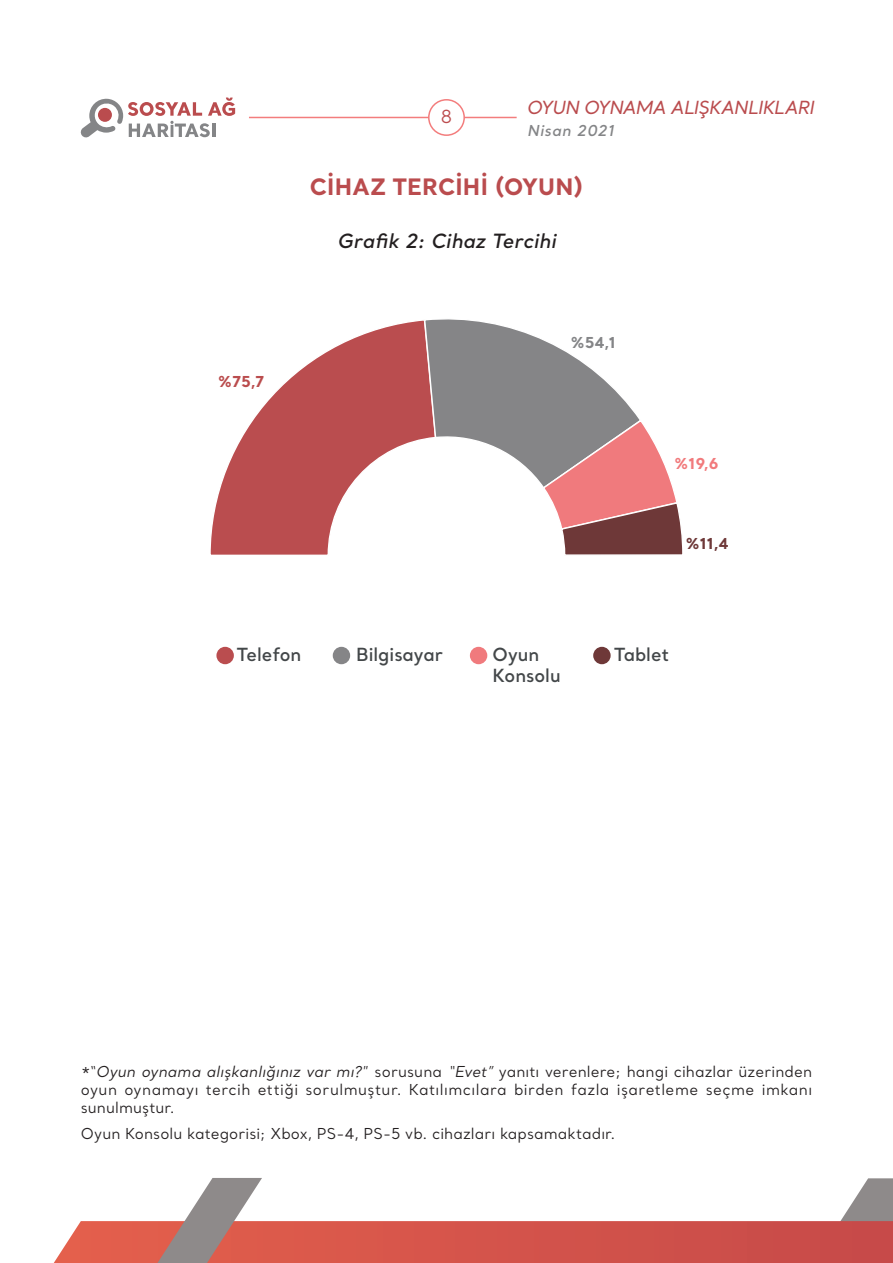
<style>
.page{position:relative;width:893px;height:1263px;background:#fff}
.page>*{position:absolute;margin:0;border:0;box-sizing:border-box;transform-origin:0 0}
.ANA_METIN{font:700 22.5px "Santral";letter-spacing:.01em;color:#ba4c4e}
.ANA_METIN-2{font:italic 600 19.5px "Santral";letter-spacing:.005em;color:#231f20}
.t1{font:600 18px "Santral";color:#434749}
.t2{font:italic 500 18px "Santral";letter-spacing:-.04em;color:#ba4c4e}
.t3{font:18px "Santral";color:#bc4c4e}
.ANA_METIN-3{font:15px/18px "Santral";letter-spacing:.01em;color:#231f20;text-align:justify}
.t4{font:italic 600 15px "Santral";letter-spacing:.04em;color:#848587}
.t5{font:700 15px "Santral";color:#ba4c4d}
.t6{font:700 15px "Santral";color:#848587}
.t7{font:700 15px "Santral";color:#f17a7c}
.t8{font:700 15px "Santral";color:#6e3838}
.s1{font-style:italic}
</style>
<div class="page">
<svg style="left:54px;top:1178px;width:839px;height:85px"></svg>
<hr style="left:249px;top:117px;width:268px;height:1px;background:#f37d7d">
<div style="left:429px;top:100px;width:35px;height:35px;background:#fff;border-radius:50%"></div>
<div style="left:428px;top:99px;width:37px;height:37px;border:2px solid #f37d7d;border-radius:50%"></div>
<svg style="left:80px;top:98px;width:155px;height:40px"></svg>
<svg style="left:210px;top:320px;width:213px;height:235px"></svg>
<svg style="left:423px;top:319px;width:260px;height:236px"></svg>
<div style="left:216px;top:647px;width:18px;height:17px;background:#ba4d4f;border-radius:50%"></div>
<div style="left:333px;top:647px;width:17px;height:17px;background:#858587;border-radius:50%"></div>
<div style="left:470px;top:647px;width:17px;height:17px;background:#f07a7d;border-radius:50%"></div>
<div style="left:593px;top:647px;width:18px;height:17px;background:#6e3838;border-radius:50%"></div>
<p class="t3" style="left:440px;top:105px;width:14px">8</p>
<p class="t2" style="left:526px;top:96px;width:289px">OYUN OYNAMA ALIŞKANLIKLARI</p>
<p class="t4" style="left:527px;top:121px;width:88px">Nisan 2021</p>
<p class="ANA_METIN" style="left:310px;top:171px;width:275px">CİHAZ TERCİHİ (OYUN)</p>
<p class="ANA_METIN-2" style="left:337px;top:228px;width:220px">Grafik 2: Cihaz Tercihi</p>
<p class="t5" style="left:218px;top:371px;width:48px">%75,7</p>
<p class="t6" style="left:570px;top:332px;width:47px">%54,1</p>
<p class="t7" style="left:674px;top:453px;width:46px">%19,6</p>
<p class="t8" style="left:685px;top:533px;width:45px">%11,4</p>
<p class="t1" style="left:237px;top:642px;width:66px">Telefon</p>
<p class="t1" style="left:356px;top:642px;width:88px">Bilgisayar</p>
<p class="t1" style="left:492px;top:642px;width:49px">Oyun</p>
<p class="t1" style="left:492px;top:664px;width:70px">Konsolu</p>
<p class="t1" style="left:614px;top:642px;width:57px">Tablet</p>
<p class="ANA_METIN-3" style="left:81px;top:1062px;width:733px">*“<span class="s1">Oyun oynama alışkanlığınız var mı?</span>” sorusuna <span class="s1">“Evet”</span> yanıtı verenlere; hangi cihazlar üzerinden oyun oynamayı tercih ettiği sorulmuştur. Katılımcılara birden fazla işaretleme seçme imkanı sunulmuştur.</p>
<p class="ANA_METIN-3" style="left:81px;top:1124px;width:536px">Oyun Konsolu kategorisi; Xbox, PS-4, PS-5 vb. cihazları kapsamaktadır.</p>
</div>
